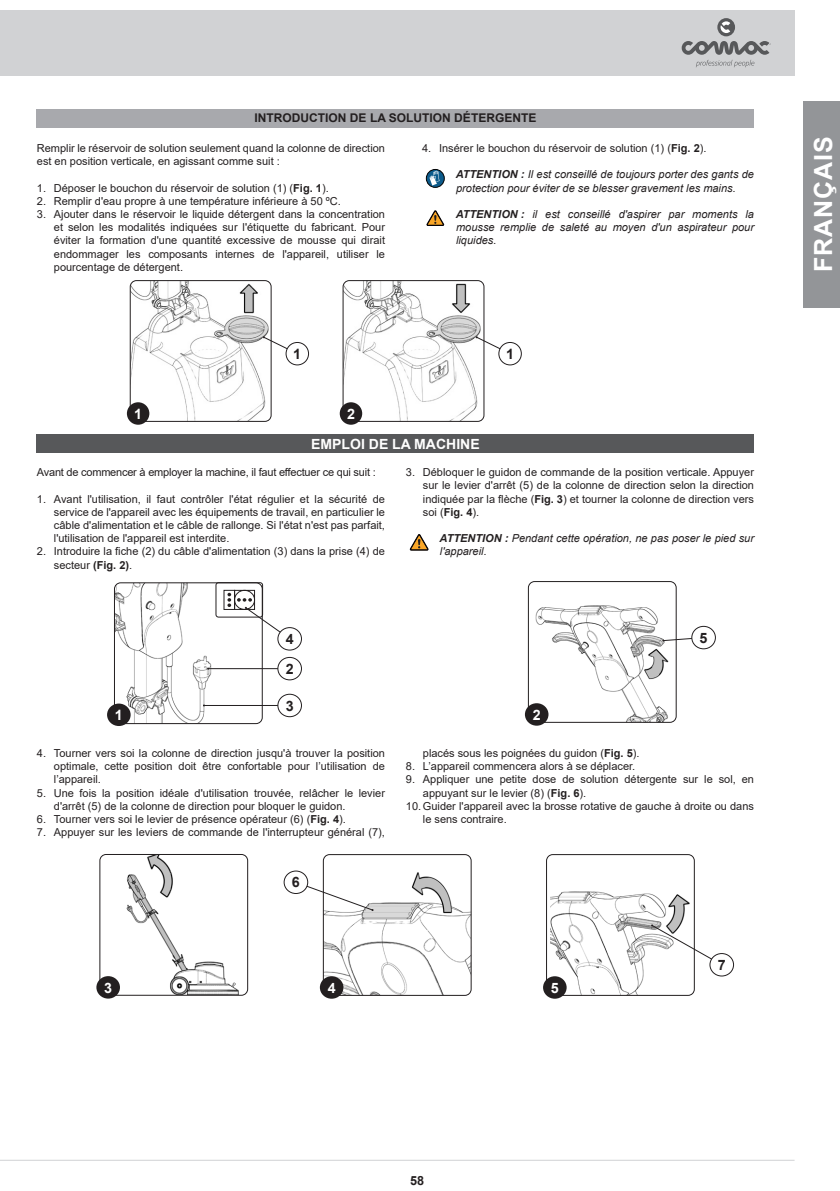
<style>
.page{position:relative;width:840px;height:1191px;background:#fff}
.page>*{position:absolute;margin:0;border:0;box-sizing:border-box;transform-origin:0 0}
.t1{font:700 25px "Arial";letter-spacing:.035em;color:#fff}
.t2{font:700 14.4px "Arial";color:#231f20}
.t3{font:700 14.4px "Arial";color:#fff}
.Titoli_capitolo_-_FR{font:700 14px "Arial";color:#fff}
.t4{font:700 12.6px "Arial";color:#231f20}
.Titoli_paragrafo_-_F{font:700 12px "Arial";color:#231f20}
.t5{font:11px/13.2px "Arial";color:#231f20}
.t6{font:italic 11px/13.2px "Arial";color:#231f20}
.t7{font:11px "Arial";letter-spacing:-.02em;color:#231f20}
.s1{font-weight:700}
</style>
<div class="page">
<svg style="left:426px;top:169px;width:18px;height:18px"></svg>
<div style="left:425px;top:169px;width:19px;height:19px;border:1px solid #000;border-radius:50%"></div>
<svg style="left:429px;top:171px;width:10px;height:15px"></svg>
<svg style="left:426px;top:210px;width:18px;height:16px"></svg>
<div style="left:37px;top:109px;width:716px;height:18px;background:#a8a9ad"></div>
<svg style="left:410px;top:534px;width:19px;height:17px"></svg>
<div style="left:37px;top:435px;width:716px;height:18px;background:#57585a"></div>
<div style="left:0;top:10px;width:794px;height:65px;background:#d1d2d4"></div>
<div style="left:717px;top:18px;width:17px;height:18px;background:#57585a;border-radius:50%"></div>
<svg style="left:720px;top:21px;width:9px;height:12px"></svg>
<svg style="left:681px;top:41px;width:89px;height:26px"></svg>
<hr style="left:0;top:1159px;width:794px;height:1px;background:#d1d2d4">
<div style="left:802px;top:101px;width:37px;height:207px;background:#939598"></div>
<img style="left:130px;top:281px;width:141px;height:140px">
<div style="left:130px;top:280px;width:141px;height:142px;border:1px solid #231f20;border-radius:6px"></div>
<img style="left:344px;top:282px;width:139px;height:139px">
<div style="left:342px;top:280px;width:142px;height:142px;border:1px solid #231f20;border-radius:6px"></div>
<div style="left:127px;top:402px;width:22px;height:23px;background:#231f20;border-radius:50%"></div>
<div style="left:339px;top:402px;width:23px;height:23px;background:#231f20;border-radius:50%"></div>
<svg style="left:263px;top:336px;width:31px;height:18px"></svg>
<svg style="left:475px;top:336px;width:31px;height:18px"></svg>
<div style="left:286px;top:342px;width:22px;height:23px;background:#fff;border-radius:50%"></div>
<div style="left:286px;top:342px;width:22px;height:23px;border:1px solid #231f20;border-radius:50%"></div>
<div style="left:498px;top:342px;width:23px;height:23px;background:#fff;border-radius:50%"></div>
<div style="left:498px;top:342px;width:23px;height:23px;border:1px solid #231f20;border-radius:50%"></div>
<img style="left:114px;top:584px;width:148px;height:139px">
<div style="left:114px;top:582px;width:148px;height:142px;border:1px solid #231f20;border-radius:6px"></div>
<img style="left:324px;top:854px;width:147px;height:141px">
<div style="left:322px;top:854px;width:149px;height:142px;border:1px solid #231f20;border-radius:6px"></div>
<img style="left:531px;top:583px;width:138px;height:138px">
<div style="left:527px;top:581px;width:149px;height:142px;border:1px solid #231f20;border-radius:6px"></div>
<img style="left:549px;top:856px;width:141px;height:138px">
<div style="left:545px;top:854px;width:149px;height:142px;border:1px solid #231f20;border-radius:6px"></div>
<img style="left:101px;top:854px;width:146px;height:141px">
<div style="left:99px;top:854px;width:149px;height:141px;border:1px solid #231f20;border-radius:6px"></div>
<hr style="left:208px;top:668px;width:81px;height:1px;background:#231f20">
<hr style="left:204px;top:705px;width:85px;height:1px;background:#231f20">
<svg style="left:295px;top:881px;width:78px;height:30px"></svg>
<svg style="left:662px;top:637px;width:29px;height:4px"></svg>
<svg style="left:650px;top:924px;width:68px;height:41px"></svg>
<div style="left:278px;top:657px;width:23px;height:23px;background:#fff;border-radius:50%"></div>
<div style="left:277px;top:657px;width:24px;height:23px;border:1px solid #231f20;border-radius:50%"></div>
<div style="left:278px;top:694px;width:23px;height:22px;background:#fff;border-radius:50%"></div>
<div style="left:277px;top:694px;width:24px;height:23px;border:1px solid #231f20;border-radius:50%"></div>
<div style="left:277px;top:627px;width:24px;height:23px;border:1px solid #231f20;border-radius:50%"></div>
<div style="left:284px;top:871px;width:23px;height:22px;background:#fff;border-radius:50%"></div>
<div style="left:284px;top:870px;width:24px;height:23px;border:1px solid #231f20;border-radius:50%"></div>
<div style="left:691px;top:626px;width:24px;height:23px;border:1px solid #231f20;border-radius:50%"></div>
<div style="left:709px;top:953px;width:24px;height:23px;background:#fff;border-radius:50%"></div>
<div style="left:709px;top:953px;width:24px;height:23px;border:1px solid #231f20;border-radius:50%"></div>
<div style="left:107px;top:703px;width:23px;height:23px;background:#231f20;border-radius:50%"></div>
<div style="left:320px;top:976px;width:23px;height:22px;background:#231f20;border-radius:50%"></div>
<div style="left:524px;top:703px;width:24px;height:22px;background:#231f20;border-radius:50%"></div>
<div style="left:542px;top:976px;width:24px;height:22px;background:#231f20;border-radius:50%"></div>
<div style="left:96px;top:976px;width:24px;height:22px;background:#231f20;border-radius:50%"></div>
<svg style="left:215px;top:582px;width:75px;height:57px"></svg>
<p class="Titoli_paragrafo_-_F" style="left:254px;top:109px;width:283px">INTRODUCTION DE LA SOLUTION DÉTERGENTE</p>
<p class="t5" style="left:37px;top:141px;width:349px">Remplir le réservoir de solution seulement quand la colonne de direction est en position verticale, en agissant comme suit :</p>
<p class="t5" style="left:37px;top:181px;width:293px">1. Déposer le bouchon du réservoir de solution (1) (<span class="s1">Fig. 1</span>).</p>
<p class="t5" style="left:37px;top:194px;width:305px">2. Remplir d'eau propre à une température inférieure à 50 ºC.</p>
<p class="t5" style="left:54px;top:207px;width:332px;text-align:justify;text-indent:-17px">3. Ajouter dans le réservoir le liquide détergent dans la concentration et selon les modalités indiquées sur l'étiquette du fabricant. Pour éviter la formation d'une quantité excessive de mousse qui dirait endommager les composants internes de l'appareil, utiliser le pourcentage de détergent.</p>
<p class="t5" style="left:422px;top:141px;width:286px">4. Insérer le bouchon du réservoir de solution (1) (<span class="s1">Fig. 2</span>).</p>
<p class="t6" style="left:455px;top:168px;width:300px"><span class="s1">ATTENTION :</span> Il est conseillé de toujours porter des gants de protection pour éviter de se blesser gravement les mains.</p>
<p class="t6" style="left:455px;top:208px;width:300px;text-align:justify"><span class="s1">ATTENTION :</span> il est conseillé d'aspirer par moments la mousse remplie de saleté au moyen d'un aspirateur pour liquides.</p>
<p class="t2" style="left:293px;top:344px;width:9px">1</p>
<p class="t2" style="left:506px;top:344px;width:9px">1</p>
<p class="t3" style="left:134px;top:403px;width:9px">1</p>
<p class="t3" style="left:347px;top:403px;width:9px">2</p>
<p class="Titoli_capitolo_-_FR" style="left:311px;top:434px;width:170px">EMPLOI DE LA MACHINE</p>
<p class="t7" style="left:37px;top:465px;width:340px">Avant de commencer à employer la machine, il faut effectuer ce qui suit :</p>
<p class="t5" style="left:54px;top:492px;width:332px;text-align:justify;text-indent:-17px">1. Avant l'utilisation, il faut contrôler l'état régulier et la sécurité de service de l'appareil avec les équipements de travail, en particulier le câble d'alimentation et le câble de rallonge. Si l'état n'est pas parfait, l'utilisation de l'appareil est interdite.</p>
<p class="t5" style="left:54px;top:545px;width:332px;text-indent:-17px">2. Introduire la fiche (2) du câble d'alimentation (3) dans la prise (4) de secteur <span class="s1">(Fig. 2)</span>.</p>
<p class="t5" style="left:422px;top:466px;width:332px;text-align:justify;text-indent:-17px">3. Débloquer le guidon de commande de la position verticale. Appuyer sur le levier d'arrêt (5) de la colonne de direction selon la direction indiquée par la flèche (<span class="s1">Fig. 3</span>) et tourner la colonne de direction vers soi (<span class="s1">Fig. 4</span>).</p>
<p class="t6" style="left:439px;top:532px;width:316px"><span class="s1">ATTENTION :</span> Pendant cette opération, ne pas poser le pied sur l'appareil.</p>
<p class="t3" style="left:115px;top:705px;width:9px">1</p>
<p class="t2" style="left:285px;top:629px;width:9px">4</p>
<p class="t2" style="left:285px;top:658px;width:9px">2</p>
<p class="t2" style="left:285px;top:695px;width:9px">3</p>
<p class="t5" style="left:54px;top:746px;width:332px;text-align:justify;text-indent:-17px">4. Tourner vers soi la colonne de direction jusqu'à trouver la position optimale, cette position doit être confortable pour l’utilisation de l’appareil.</p>
<p class="t5" style="left:54px;top:786px;width:332px;text-indent:-17px">5. Une fois la position idéale d'utilisation trouvée, relâcher le levier d'arrêt (5) de la colonne de direction pour bloquer le guidon.</p>
<p class="t5" style="left:37px;top:812px;width:310px">6. Tourner vers soi le levier de présence opérateur (6) (<span class="s1">Fig. 4</span>).</p>
<p class="t5" style="left:37px;top:825px;width:349px">7. Appuyer sur les leviers de commande de l'interrupteur général (7),</p>
<p class="t2" style="left:292px;top:872px;width:9px">6</p>
<p class="t3" style="left:532px;top:704px;width:9px">2</p>
<p class="t2" style="left:699px;top:627px;width:9px">5</p>
<p class="t5" style="left:422px;top:746px;width:218px">placés sous les poignées du guidon (<span class="s1">Fig. 5</span>).</p>
<p class="t5" style="left:405px;top:759px;width:231px">8. L’appareil commencera alors à se déplacer.</p>
<p class="t5" style="left:422px;top:773px;width:332px;text-indent:-17px">9. Appliquer une petite dose de solution détergente sur le sol, en appuyant sur le levier (8) (<span class="s1">Fig. 6</span>).</p>
<p class="t5" style="left:422px;top:799px;width:332px;text-indent:-17px">10. Guider l'appareil avec la brosse rotative de gauche à droite ou dans le sens contraire.</p>
<p class="t2" style="left:717px;top:954px;width:9px">7</p>
<p class="t3" style="left:104px;top:977px;width:9px">3</p>
<p class="t3" style="left:550px;top:977px;width:9px">5</p>
<p class="t3" style="left:327px;top:977px;width:9px">4</p>
<h1 class="t1" style="left:805px;top:272px;width:137px;rotate:-90deg">FRANÇAIS</h1>
<p class="t4" style="left:410px;top:1172px;width:16px">58</p>
</div>
